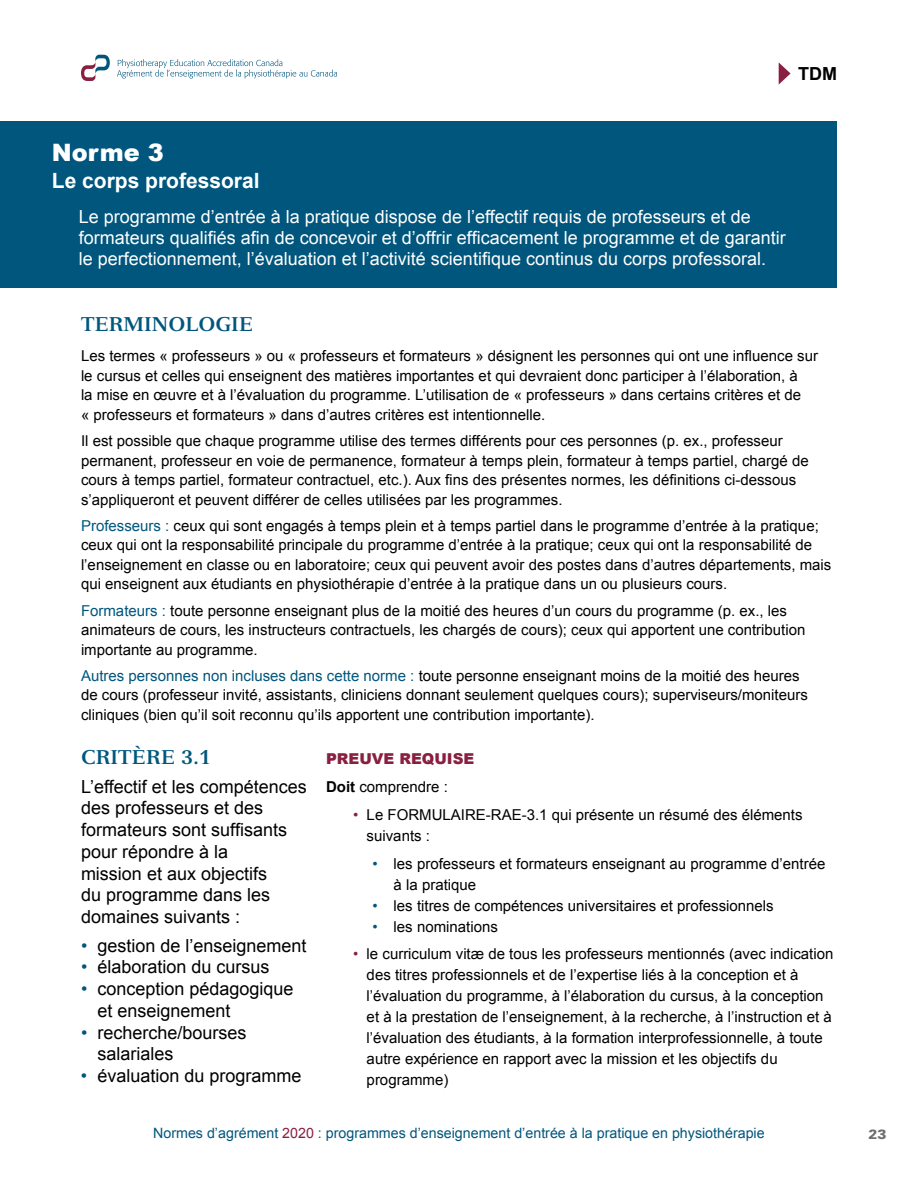
<style>
.page{position:relative;width:918px;height:1188px;background:#fff}
.page>*{position:absolute;margin:0;border:0;box-sizing:border-box;transform-origin:0 0}
.t1{font:900 24px "Arial";color:#fff}
.t2{font:700 21px "Arial";color:#fff}
.t3{font:700 19.5px "Versailles";color:#00567d}
.t4{font:18px/21.8px "Arial";color:#000}
.t5{font:18px/21px "Arial";color:#fff}
.t6{font:700 18px "Arial";color:#000}
.t7{font:15px/19.5px "Arial";color:#000}
.t8{font:900 15px/27.8px "Arial";color:#891f41}
.t9{font:14.25px "Arial";color:#00567d}
.t10{font:900 13.5px "Univers";color:#6d6e71}
.s1{color:#00567d}
.s2{font-weight:700;color:#000}
.s3{font-weight:400;color:#000}
.s4{color:#891f41}
</style>
<div class="page">
<svg style="left:779px;top:63px;width:12px;height:21px"></svg>
<div style="left:0;top:121px;width:837px;height:167px;background:#00567d"></div>
<svg style="left:117px;top:59px;width:220px;height:20px"></svg>
<svg style="left:81px;top:55px;width:29px;height:26px"></svg>
<p class="t6" style="left:798px;top:62px;width:40px">TDM</p>
<h1 class="t1" style="left:52px;top:135px;width:113px">Norme 3</h1>
<h2 class="t2" style="left:52px;top:167px;width:209px">Le corps professoral</h2>
<p class="t5" style="left:79px;top:206px;width:708px">Le programme d’entrée à la pratique dispose de l’effectif requis de professeurs et de formateurs qualifiés afin de concevoir et d’offrir efficacement le programme et de garantir le perfectionnement, l’évaluation et l’activité scientifique continus du corps professoral.</p>
<h3 class="t3" style="left:81px;top:312px;width:174px">TERMINOLOGIE</h3>
<p class="t7" style="left:81px;top:347px;width:739px">Les termes « professeurs » ou « professeurs et formateurs » désignent les personnes qui ont une influence sur le cursus et celles qui enseignent des matières importantes et qui devraient donc participer à l’élaboration, à<br>la mise en œuvre et à l’évaluation du programme. L’utilisation de « professeurs » dans certains critères et de<br>« professeurs et formateurs » dans d’autres critères est intentionnelle.</p>
<p class="t7" style="left:81px;top:431px;width:729px">Il est possible que chaque programme utilise des termes différents pour ces personnes (p. ex., professeur permanent, professeur en voie de permanence, formateur à temps plein, formateur à temps partiel, chargé de cours à temps partiel, formateur contractuel, etc.). Aux fins des présentes normes, les définitions ci-dessous s’appliqueront et peuvent différer de celles utilisées par les programmes.</p>
<p class="t7" style="left:81px;top:516px;width:752px"><span class="s1">Professeurs :</span> ceux qui sont engagés à temps plein et à temps partiel dans le programme d’entrée à la pratique; ceux qui ont la responsabilité principale du programme d’entrée à la pratique; ceux qui ont la responsabilité de l’enseignement en classe ou en laboratoire; ceux qui peuvent avoir des postes dans d’autres départements, mais qui enseignent aux étudiants en physiothérapie d’entrée à la pratique dans un ou plusieurs cours.</p>
<p class="t7" style="left:81px;top:601px;width:726px"><span class="s1">Formateurs :</span> toute personne enseignant plus de la moitié des heures d’un cours du programme (p. ex., les animateurs de cours, les instructeurs contractuels, les chargés de cours); ceux qui apportent une contribution importante au programme.</p>
<p class="t7" style="left:81px;top:666px;width:728px"><span class="s1">Autres personnes non incluses dans cette norme :</span> toute personne enseignant moins de la moitié des heures de cours (professeur invité, assistants, cliniciens donnant seulement quelques cours); superviseurs/moniteurs cliniques (bien qu’il soit reconnu qu’ils apportent une contribution importante).</p>
<h3 class="t3" style="left:81px;top:746px;width:132px">CRITÈRE 3.1</h3>
<p class="t4" style="left:81px;top:776px;width:227px">L’effectif et les compétences des professeurs et des formateurs sont suffisants pour répondre à la<br>mission et aux objectifs<br>du programme dans les domaines suivants :</p>
<p class="t4" style="left:81px;top:935px;width:227px"><span class="s1">•</span> gestion de l’enseignement</p>
<p class="t4" style="left:81px;top:956px;width:190px"><span class="s1">•</span> élaboration du cursus</p>
<p class="t4" style="left:98px;top:978px;width:198px;text-indent:-17px"><span class="s1">•</span> conception pédagogique et enseignement</p>
<p class="t4" style="left:98px;top:1022px;width:151px;text-indent:-17px"><span class="s1">•</span> recherche/bourses salariales</p>
<p class="t4" style="left:81px;top:1065px;width:222px"><span class="s1">•</span> évaluation du programme</p>
<p class="t8" style="left:326px;top:745px;width:150px">PREUVE REQUISE<br><span class="s2">Doit</span> <span class="s3">comprendre :</span></p>
<p class="t7" style="left:367px;top:804px;width:437px;line-height:21px;text-indent:-14px"><span class="s4">•</span> Le FORMULAIRE-RAE-3.1 qui présente un résumé des éléments suivants :</p>
<p class="t7" style="left:394px;top:853px;width:433px;line-height:21px;text-indent:-21px"><span class="s1">•</span> les professeurs et formateurs enseignant au programme d’entrée à la pratique</p>
<p class="t7" style="left:373px;top:896px;width:403px"><span class="s1">•</span> les titres de compétences universitaires et professionnels</p>
<p class="t7" style="left:373px;top:917px;width:127px"><span class="s1">•</span> les nominations</p>
<p class="t7" style="left:367px;top:944px;width:468px;line-height:21px;text-indent:-14px"><span class="s4">•</span> le curriculum vitæ de tous les professeurs mentionnés (avec indication des titres professionnels et de l’expertise liés à la conception et à l’évaluation du programme, à l’élaboration du cursus, à la conception et à la prestation de l’enseignement, à la recherche, à l’instruction et à l’évaluation des étudiants, à la formation interprofessionnelle, à toute autre expérience en rapport avec la mission et les objectifs du programme)</p>
<p class="t9" style="left:153px;top:1124px;width:613px">Normes d’agrément <span class="s4">2020</span> : programmes d’enseignement d’entrée à la pratique en physiothérapie</p>
<p class="t10" style="left:868px;top:1125px;width:20px">23</p>
</div>
